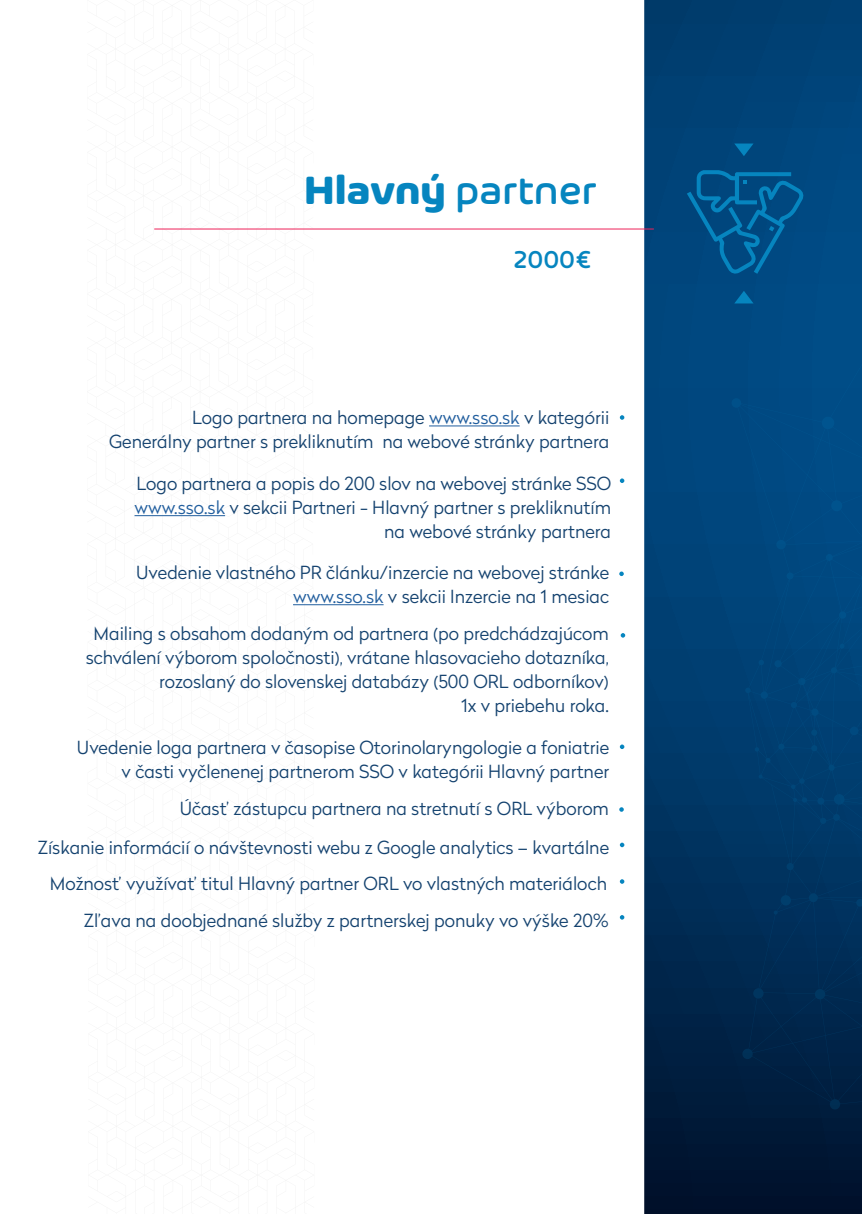
<style>
.page{position:relative;width:862px;height:1214px;background:#fff}
.page>*{position:absolute;margin:0;border:0;box-sizing:border-box;transform-origin:0 0}
.t1{font:500 42px "Arlon";color:#0685bf}
.t2{font:500 26px "Arlon";color:#0685bf}
.t3{font:300 18px/24px "Radikal";color:#14426f;text-align:right}
.s1{font-weight:700}
.s2{color:#215e9e}
</style>
<div class="page">
<svg style="left:644px;top:0;width:218px;height:1213px;background:#003868"></svg>
<hr style="left:154px;top:228px;width:500px;height:1px;background:#ee2159">
<hr style="left:429px;top:425px;width:91px;height:1px;background:#215e9e">
<hr style="left:135px;top:515px;width:90px;height:1px;background:#215e9e">
<hr style="left:293px;top:604px;width:90px;height:1px;background:#215e9e">
<svg style="left:734px;top:143px;width:19px;height:13px"></svg>
<svg style="left:734px;top:291px;width:19px;height:12px"></svg>
<svg style="left:620px;top:415px;width:4px;height:4px"></svg>
<svg style="left:620px;top:478px;width:4px;height:5px"></svg>
<svg style="left:619px;top:571px;width:5px;height:5px"></svg>
<svg style="left:621px;top:633px;width:4px;height:4px"></svg>
<svg style="left:620px;top:744px;width:4px;height:5px"></svg>
<svg style="left:619px;top:807px;width:5px;height:4px"></svg>
<svg style="left:620px;top:842px;width:4px;height:5px"></svg>
<svg style="left:620px;top:879px;width:4px;height:4px"></svg>
<svg style="left:620px;top:915px;width:4px;height:4px"></svg>
<svg style="left:687px;top:170px;width:117px;height:105px;background:#01548c"></svg>
<div style="left:731px;top:398px;width:10px;height:9px;background:#005089;border-radius:50%"></div>
<svg style="left:736px;top:339px;width:126px;height:812px;background:#003969"></svg>
<div style="left:776px;top:540px;width:10px;height:9px;background:#005088;border-radius:50%"></div>
<h1 class="t1" style="left:304px;top:160px;width:294px"><span class="s1">Hlavný</span> partner</h1>
<h2 class="t2" style="left:513px;top:241px;width:79px">2000€</h2>
<p class="t3" style="left:109px;top:405px;width:502px">Logo partnera na homepage <span class="s2">www.sso.sk</span> v kategórii<br>Generálny partner s prekliknutím na webové stránky partnera</p>
<p class="t3" style="left:135px;top:470px;width:478px">Logo partnera a popis do 200 slov na webovej stránke SSO <span class="s2">www.sso.sk</span> v sekcii Partneri - Hlavný partner s prekliknutím na webové stránky partnera</p>
<p class="t3" style="left:136px;top:560px;width:474px">Uvedenie vlastného PR článku/inzercie na webovej stránke <span class="s2">www.sso.sk</span> v sekcii Inzercie na 1 mesiac</p>
<p class="t3" style="left:86px;top:621px;width:525px">Mailing s obsahom dodaným od partnera (po predchádzajúcom schválení výborom spoločnosti), vrátane hlasovacieho dotazníka, rozoslaný do slovenskej databázy (500 ORL odborníkov)<br>1x v priebehu roka.</p>
<p class="t3" style="left:77px;top:735px;width:534px">Uvedenie loga partnera v časopise Otorinolaryngologie a foniatrie v časti vyčlenenej partnerom SSO v kategórii Hlavný partner</p>
<p class="t3" style="left:38px;top:788px;width:573px;line-height:38.6px">Účasť zástupcu partnera na stretnutí s ORL výborom<br>Získanie informácií o návštevnosti webu z Google analytics – kvartálne</p>
<p class="t3" style="left:50px;top:864px;width:560px;line-height:37px">Možnosť využívať titul Hlavný partner ORL vo vlastných materiáloch<br>Zľava na doobjednané služby z partnerskej ponuky vo výške 20%</p>
</div>
